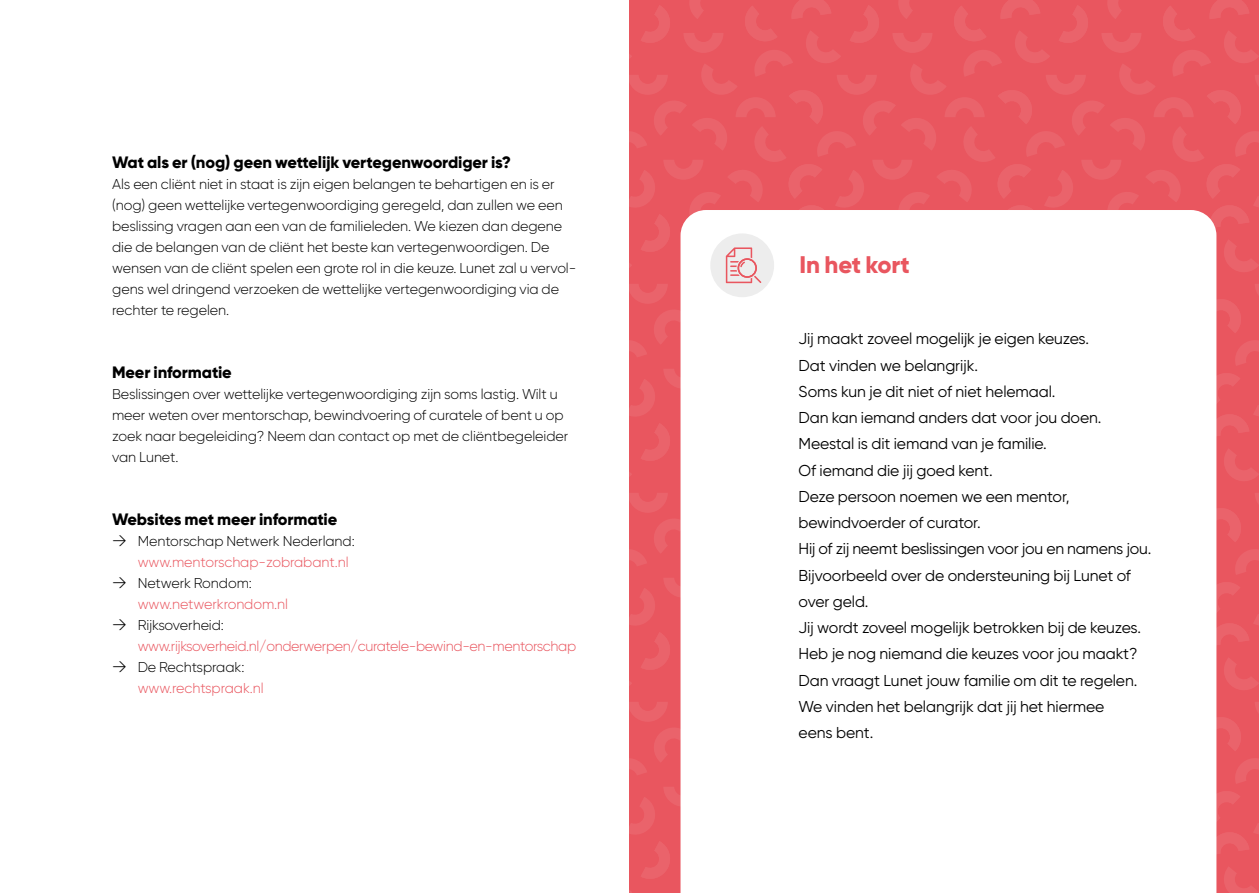
<style>
.page{position:relative;width:1259px;height:893px;background:#fff}
.page>*{position:absolute;margin:0;border:0;box-sizing:border-box;transform-origin:0 0}
.t1{font:800 24px "Gilroy";letter-spacing:-.005em;color:#e9565f}
.t2{font:800 16.5px "Gilroy";letter-spacing:-.01em;color:#000}
.t3{font:15.75px/26.2px "Gilroy";letter-spacing:-.005em;color:#000}
.t4{font:300 14.25px/21px "Gilroy";letter-spacing:-.005em;color:#000}
.t5{font:300 14.25px/21px "Gilroy";letter-spacing:-.025em;color:#e9565f}
.t6{font:300 14.25px/21px "Gilroy";letter-spacing:-.005em;color:#e9565f}
.s1{font-size:18px}
.s2{color:#e9565f}
.s3{font-size:18px;color:#000}
.s4{color:#000}
</style>
<div class="page">
<div style="left:629px;top:0;width:630px;height:893px;background:linear-gradient(to right,#e95962,#e95962)"></div>
<svg style="left:680px;top:210px;width:536px;height:683px"></svg>
<div style="left:710px;top:233px;width:64px;height:64px;background:#ededed;border-radius:50%"></div>
<svg style="left:726px;top:247px;width:35px;height:36px"></svg>
<p class="t2" style="left:112px;top:152px;width:400px">Wat als er (nog) geen wettelijk vertegenwoordiger is?</p>
<p class="t4" style="left:112px;top:173px;width:466px">Als een cliënt niet in staat is zijn eigen belangen te behartigen en is er (nog) geen wettelijke vertegenwoordiging geregeld, dan zullen we een beslissing vragen aan een van de familieleden. We kiezen dan degene die de belangen van de cliënt het beste kan vertegenwoordigen. De wensen van de cliënt spelen een grote rol in die keuze. Lunet zal u vervol&shy;gens wel dringend verzoeken de wettelijke vertegenwoordiging via de rechter te regelen.</p>
<p class="t2" style="left:112px;top:362px;width:121px">Meer informatie</p>
<p class="t4" style="left:112px;top:383px;width:458px">Beslissingen over wettelijke vertegenwoordiging zijn soms lastig. Wilt u meer weten over mentorschap, bewindvoering of curatele of bent u op zoek naar begeleiding? Neem dan contact op met de cliëntbegeleider van Lunet.</p>
<p class="t2" style="left:112px;top:509px;width:227px">Websites met meer informatie</p>
<p class="t4" style="left:138px;top:530px;width:219px;text-indent:-26px"><span class="s1">→</span> Mentorschap Netwerk Nederland: <span class="s2">www.mentorschap-zobrabant.nl</span></p>
<p class="t6" style="left:138px;top:572px;width:152px;text-indent:-26px"><span class="s3">→</span> <span class="s4">Netwerk Rondom: </span>www.netwerkrondom.nl</p>
<p class="t5" style="left:138px;top:614px;width:440px;text-indent:-26px"><span class="s3">→</span> <span class="s4">Rijksoverheid: </span>www.rijksoverheid.nl/onderwerpen/curatele-bewind-en-mentorschap</p>
<p class="t6" style="left:138px;top:656px;width:127px;text-indent:-26px"><span class="s3">→</span> <span class="s4">De Rechtspraak: </span>www.rechtspraak.nl</p>
<h1 class="t1" style="left:799px;top:249px;width:112px">In het kort</h1>
<p class="t3" style="left:798px;top:325px;width:354px">Jij maakt zoveel mogelijk je eigen keuzes.<br>Dat vinden we belangrijk.<br>Soms kun je dit niet of niet helemaal.<br>Dan kan iemand anders dat voor jou doen.<br>Meestal is dit iemand van je familie.<br>Of iemand die jij goed kent.<br>Deze persoon noemen we een mentor, bewindvoerder of curator.<br>Hij of zij neemt beslissingen voor jou en namens jou.<br>Bijvoorbeeld over de ondersteuning bij Lunet of over geld.<br>Jij wordt zoveel mogelijk betrokken bij de keuzes.<br>Heb je nog niemand die keuzes voor jou maakt?<br>Dan vraagt Lunet jouw familie om dit te regelen.<br>We vinden het belangrijk dat jij het hiermee<br>eens bent.</p>
</div>
